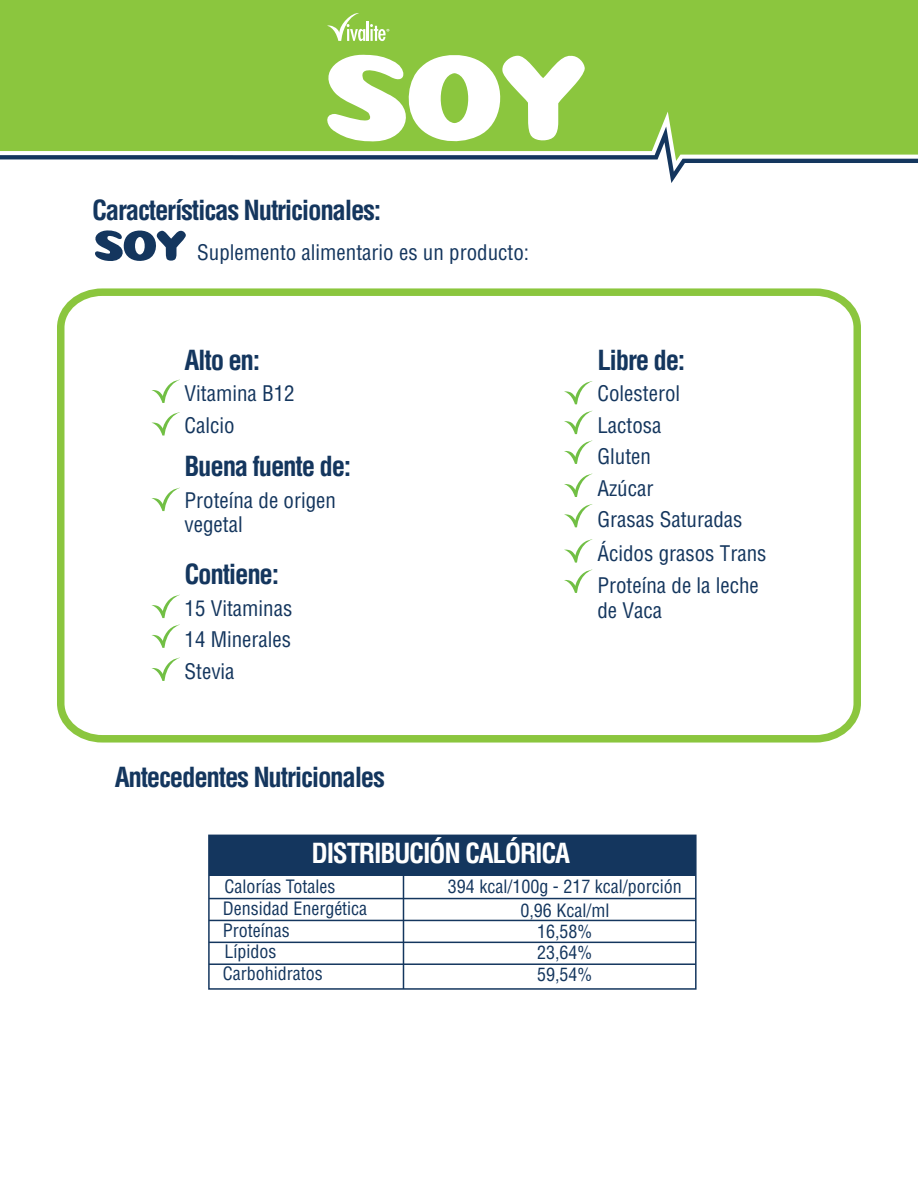
<style>
.page{position:relative;width:918px;height:1188px;background:#fff}
.page>*{position:absolute;margin:0;border:0;box-sizing:border-box;transform-origin:0 0}
.t1{font:700 condensed 27px "Helvetica LT Std";letter-spacing:-.045em;color:#14365e}
.t2{font:700 condensed 27px "Helvetica LT Std";letter-spacing:-.045em;color:#fff}
.t3{font:condensed 21px/31.5px "Helvetica LT Std";color:#14365e}
.t4{font:condensed 18px/21.6px "Helvetica LT Std";color:#14365e}
</style>
<div class="page">
<div style="left:209px;top:835px;width:487px;height:41px;background:#14365e"></div>
<div style="left:0;top:0;width:918px;height:127px;background:#8bc63e"></div>
<svg style="left:0;top:127px;width:918px;height:56px"></svg>
<svg style="left:316px;top:12px;width:269px;height:134px"></svg>
<svg style="left:95px;top:230px;width:91px;height:31px"></svg>
<svg style="left:57px;top:288px;width:804px;height:455px"></svg>
<svg style="left:151px;top:380px;width:29px;height:23px"></svg>
<svg style="left:151px;top:412px;width:29px;height:24px"></svg>
<svg style="left:151px;top:488px;width:29px;height:23px"></svg>
<svg style="left:151px;top:595px;width:29px;height:23px"></svg>
<svg style="left:151px;top:625px;width:29px;height:23px"></svg>
<svg style="left:151px;top:658px;width:29px;height:23px"></svg>
<svg style="left:564px;top:381px;width:29px;height:23px"></svg>
<svg style="left:564px;top:411px;width:29px;height:23px"></svg>
<svg style="left:564px;top:441px;width:29px;height:23px"></svg>
<svg style="left:564px;top:474px;width:29px;height:23px"></svg>
<svg style="left:564px;top:504px;width:29px;height:23px"></svg>
<svg style="left:564px;top:539px;width:29px;height:24px"></svg>
<svg style="left:564px;top:570px;width:29px;height:23px"></svg>
<div style="left:208px;top:835px;width:489px;height:155px;border:2px solid #14365e"></div>
<hr style="left:209px;top:898px;width:487px;height:1px;background:#14365e">
<hr style="left:403px;top:874px;width:1px;height:115px;background:#14365e">
<hr style="left:209px;top:920px;width:487px;height:1px;background:#14365e">
<hr style="left:209px;top:942px;width:487px;height:1px;background:#14365e">
<hr style="left:209px;top:963px;width:487px;height:2px;background:#14365e">
<p class="t1" style="left:92px;top:194px;width:291px">Características Nutricionales:</p>
<p class="t3" style="left:197px;top:237px;width:333px">Suplemento alimentario es un producto:</p>
<p class="t1" style="left:185px;top:343px;width:77px">Alto en:</p>
<p class="t3" style="left:185px;top:378px;width:112px">Vitamina B12<br>Calcio</p>
<p class="t1" style="left:185px;top:450px;width:168px">Buena fuente de:</p>
<p class="t3" style="left:185px;top:488px;width:153px;line-height:24px">Proteína de origen vegetal</p>
<p class="t1" style="left:185px;top:558px;width:96px">Contiene:</p>
<p class="t3" style="left:185px;top:592px;width:109px;text-align:justify">15 Vitaminas 14 Minerales Stevia</p>
<p class="t1" style="left:115px;top:761px;width:272px">Antecedentes Nutricionales</p>
<p class="t1" style="left:597px;top:343px;width:89px">Libre de:</p>
<p class="t3" style="left:597px;top:378px;width:147px">Colesterol<br>Lactosa<br>Gluten<br>Azúcar<br>Grasas Saturadas</p>
<p class="t3" style="left:597px;top:538px;width:171px">Ácidos grasos Trans<br>Proteína de la leche</p>
<p class="t3" style="left:597px;top:594px;width:66px">de Vaca</p>
<p class="t2" style="left:311px;top:836px;width:260px">DISTRIBUCIÓN CALÓRICA</p>
<p class="t4" style="left:224px;top:876px;width:113px">Calorías Totales</p>
<p class="t4" style="left:223px;top:919px;width:68px">Proteínas<br>Lípidos</p>
<p class="t4" style="left:448px;top:876px;width:235px">394 kcal/100g - 217 kcal/porción</p>
<p class="t4" style="left:537px;top:920px;width:57px">16,58%<br>23,64%</p>
<p class="t4" style="left:223px;top:898px;width:146px">Densidad Energética</p>
<p class="t4" style="left:520px;top:899px;width:90px">0,96 Kcal/ml</p>
<p class="t4" style="left:223px;top:963px;width:101px">Carbohidratos</p>
<p class="t4" style="left:537px;top:963px;width:57px">59,54%</p>
</div>
